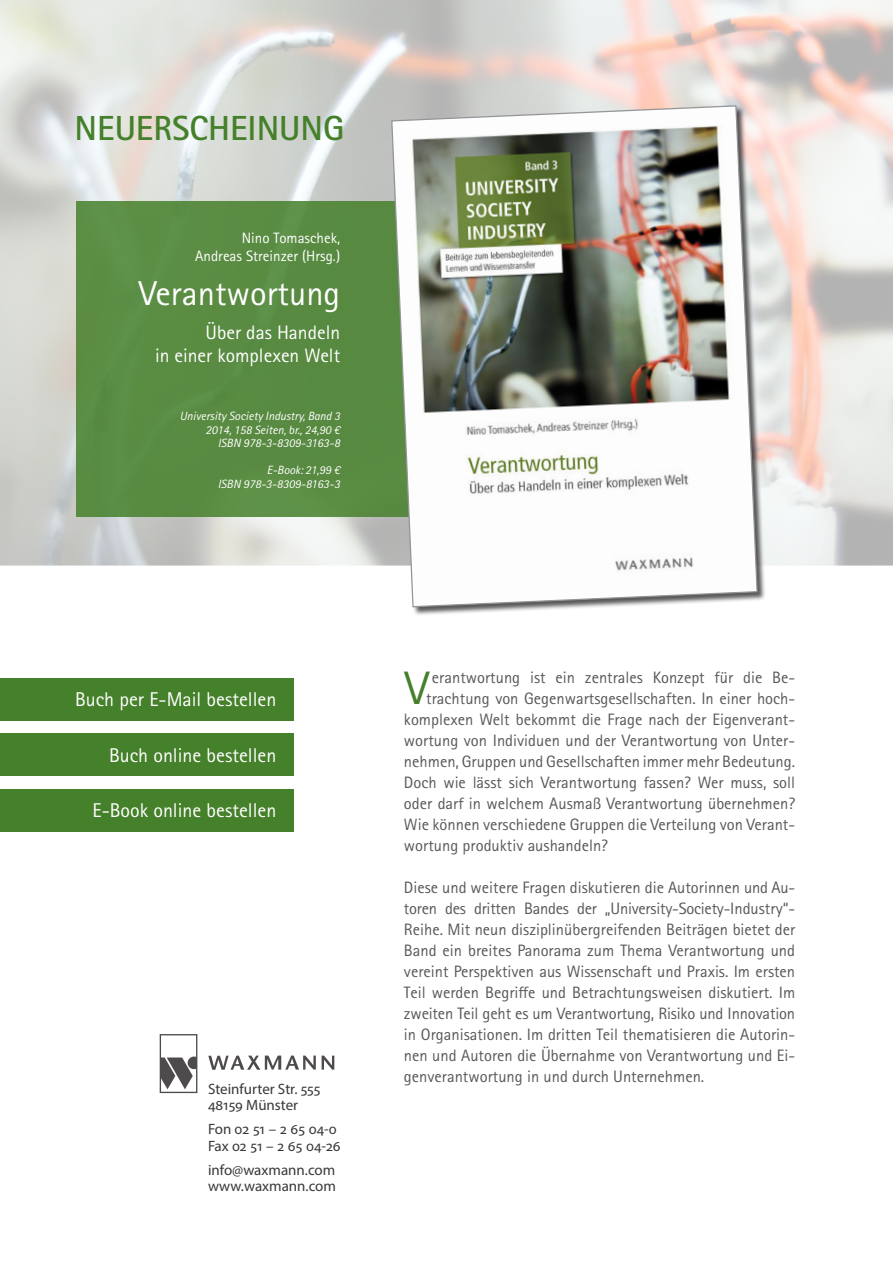
<style>
.page{position:relative;width:893px;height:1263px;background:#fff}
.page>*{position:absolute;margin:0;border:0;box-sizing:border-box;transform-origin:0 0}
.t1{font:46.95px "Rotis Sans Serif Pro";color:#45802a}
.t2{font:700 34.8px "Rotis Sans Serif Pro";color:#45802a}
.t3{font:34.5px "Rotis Sans Serif Pro";color:#fff}
.t4{font:19.95px "Rotis Sans Serif Pro";color:#fff}
.t5{font:19.5px/22.5px "Rotis Sans Serif Pro";color:#fff;text-align:right}
.t6{font:16.5px/21px "Rotis Sans Serif Pro";color:#57585a;text-align:justify}
.t7{font:15px/16.5px "Myriad Pro";color:#383839}
.t8{font:15px/18px "Rotis Sans Serif Pro";color:#fff;text-align:right}
.t9{font:italic 12px/13.5px "Rotis Sans Serif Pro";color:#fff;text-align:right}
</style>
<div class="page">
<img style="left:0;top:0;width:893px;height:566px">
<div style="left:0;top:733px;width:293px;height:43px;background:#45802a"></div>
<div style="left:0;top:789px;width:293px;height:42px;background:#45802a"></div>
<div style="left:0;top:678px;width:293px;height:43px;background:#45802a"></div>
<div style="left:160px;top:1034px;width:37px;height:59px;border:1px solid #231f20"></div>
<svg style="left:160px;top:1056px;width:37px;height:33px"></svg>
<svg style="left:322px;top:1055px;width:12px;height:15px"></svg>
<svg style="left:208px;top:1055px;width:108px;height:15px"></svg>
<div style="left:77px;top:201px;width:383px;height:315px;background:#598c42"></div>
<div style="left:391px;top:105px;width:376px;height:511px;background:#231f20;opacity:.75"></div>
<img style="left:390px;top:105px;width:368px;height:503px">
<h2 class="t2" style="left:75px;top:106px;width:271px">NEUERSCHEINUNG</h2>
<p class="t8" style="left:195px;top:229px;width:146px">Nino Tomaschek,<br>Andreas Streinzer (Hrsg.)</p>
<h3 class="t3" style="left:139px;top:273px;width:203px">Verantwortung</h3>
<p class="t5" style="left:155px;top:321px;width:187px">Über das Handeln<br>in einer komplexen Welt</p>
<p class="t9" style="left:180px;top:409px;width:162px">University Society Industry, Band 3<br>2014, 158 Seiten, br., 24,90 €<br>ISBN 978-3-8309-3163-8</p>
<p class="t9" style="left:218px;top:463px;width:124px">E-Book: 21,99 €<br>ISBN 978-3-8309-8163-3</p>
<p class="t4" style="left:75px;top:688px;width:203px">Buch per E-Mail bestellen</p>
<p class="t4" style="left:109px;top:743px;width:169px">Buch online bestellen</p>
<p class="t4" style="left:92px;top:798px;width:185px">E-Book online bestellen</p>
<p class="t7" style="left:208px;top:1080px;width:114px">Steinfurter Str. 555<br>48159 Münster</p>
<p class="t7" style="left:208px;top:1121px;width:134px">Fon 02 51 – 2 65 04-0<br>Fax 02 51 – 2 65 04-26</p>
<p class="t7" style="left:208px;top:1161px;width:130px">info@waxmann.com www.waxmann.com</p>
<h1 class="t1" style="left:405px;top:661px;width:26px">V</h1>
<p class="t6" style="left:432px;top:667px;width:365px">erantwortung ist ein zentrales Konzept für die Be-</p>
<p class="t6" style="left:426px;top:688px;width:370px">trachtung von Gegenwartsgesellschaften. In einer hoch-</p>
<p class="t6" style="left:404px;top:709px;width:393px">komplexen Welt bekommt die Frage nach der Eigenverant-</p>
<p class="t6" style="left:404px;top:730px;width:393px">wortung von Individuen und der Verantwortung von Unter-</p>
<p class="t6" style="left:404px;top:751px;width:393px">nehmen, Gruppen und Gesellschaften immer mehr Bedeutung.</p>
<p class="t6" style="left:404px;top:772px;width:393px">Doch wie lässt sich Verantwortung fassen? Wer muss, soll</p>
<p class="t6" style="left:404px;top:793px;width:393px">oder darf in welchem Ausmaß Verantwortung übernehmen?</p>
<p class="t6" style="left:404px;top:814px;width:393px">Wie können verschiedene Gruppen die Verteilung von Verant-</p>
<p class="t6" style="left:404px;top:835px;width:206px">wortung produktiv aushandeln?</p>
<p class="t6" style="left:404px;top:877px;width:393px">Diese und weitere Fragen diskutieren die Autorinnen und Au&shy;toren des dritten Bandes der „University-Society-Industry“- Reihe. Mit neun disziplinübergreifenden Beiträgen bietet der Band ein breites Panorama zum Thema Verantwortung und vereint Perspektiven aus Wissenschaft und Praxis. Im ersten Teil werden Begriffe und Betrachtungsweisen diskutiert. Im zweiten Teil geht es um Verantwortung, Risiko und Innovation in Organisationen. Im dritten Teil thematisieren die Autorin&shy;nen und Autoren die Übernahme von Verantwortung und Ei&shy;genverantwortung in und durch Unternehmen.</p>
</div>
